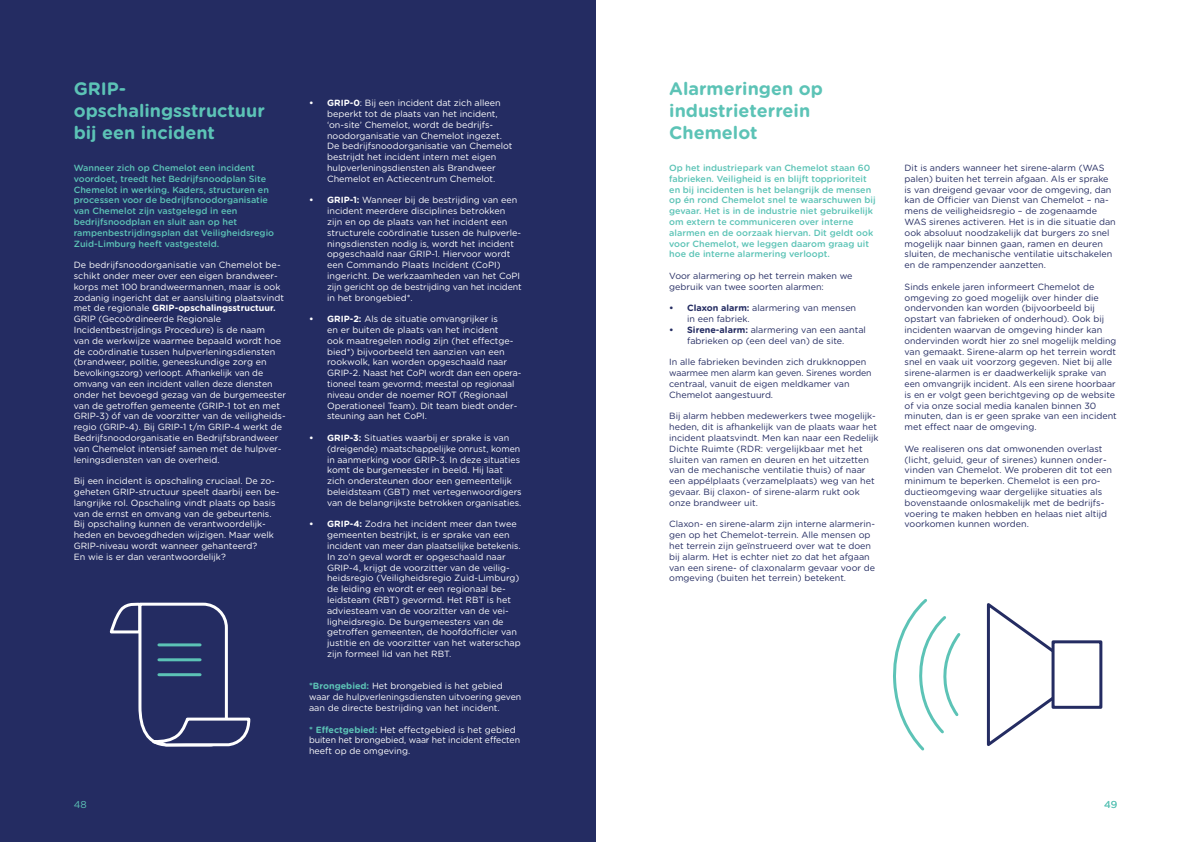
<style>
.page{position:relative;width:1191px;height:842px;background:#fff}
.page>*{position:absolute;margin:0;border:0;box-sizing:border-box;transform-origin:0 0}
.t1{font:700 18px/21.6px "Gotham Rounded";color:#5cc3b6}
.t2{font:10px "Gotham Rounded";color:#5cc3b6}
.t3{font:9px/10.8px "Gotham Rounded";color:#fff}
.t4{font:9px/10.8px "Gotham Rounded";color:#242c62}
.t5{font:500 9px/10.8px "Gotham Rounded";color:#5cc3b6}
.s1{font-weight:700}
.s2{font-weight:700;color:#5cc3b6}
</style>
<div class="page">
<div style="left:0;top:0;width:595px;height:842px;background:#242c62"></div>
<svg style="left:986px;top:603px;width:65px;height:143px"></svg>
<div style="left:1051px;top:640px;width:51px;height:69px;background:#fff;border:3px solid #242c62"></div>
<svg style="left:893px;top:599px;width:68px;height:152px"></svg>
<svg style="left:109px;top:602px;width:142px;height:145px"></svg>
<hr style="left:159px;top:643px;width:41px;height:3px;background:#5cc3b6">
<hr style="left:159px;top:658px;width:41px;height:3px;background:#5cc3b6">
<hr style="left:159px;top:673px;width:41px;height:3px;background:#5cc3b6">
<h1 class="t1" style="left:74px;top:77px;width:193px">GRIP&shy;opschalingsstructuur bij een incident</h1>
<p class="t5" style="left:74px;top:162px;width:202px">Wanneer zich op Chemelot een incident voordoet, treedt het Bedrijfsnoodplan Site Chemelot in werking. Kaders, structuren en processen voor de bedrijfsnoodorganisatie van Chemelot zijn vastgelegd in een bedrijfsnoodplan en sluit aan op het rampenbestrijdingsplan dat Veiligheidsregio Zuid-Limburg heeft vastgesteld.</p>
<p class="t3" style="left:74px;top:259px;width:214px">De bedrijfsnoodorganisatie van Chemelot be&shy;schikt onder meer over een eigen brandweer&shy;korps met 100 brandweermannen, maar is ook zodanig ingericht dat er aansluiting plaatsvindt met de regionale <span class="s1">GRIP-opschalingsstructuur.<br></span>GRIP (Gecoördineerde Regionale Incidentbestrijdings Procedure) is de naam<br>van de werkwijze waarmee bepaald wordt hoe de coördinatie tussen hulpverleningsdiensten (brandweer, politie, geneeskundige zorg en bevolkingszorg) verloopt. Afhankelijk van de omvang van een incident vallen deze diensten onder het bevoegd gezag van de burgemeester van de getroffen gemeente (GRIP-1 tot en met GRIP-3) óf van de voorzitter van de veiligheids&shy;regio (GRIP-4). Bij GRIP-1 t/m GRIP-4 werkt de Bedrijfsnoodorganisatie en Bedrijfsbrandweer van Chemelot intensief samen met de hulpver&shy;leningsdiensten van de overheid.</p>
<p class="t3" style="left:74px;top:475px;width:207px">Bij een incident is opschaling cruciaal. De zo&shy;geheten GRIP-structuur speelt daarbij een be&shy;langrijke rol. Opschaling vindt plaats op basis van de ernst en omvang van de gebeurtenis.<br>Bij opschaling kunnen de verantwoordelijk&shy;heden en bevoegdheden wijzigen. Maar welk GRIP-niveau wordt wanneer gehanteerd?<br>En wie is er dan verantwoordelijk?</p>
<p class="t2" style="left:74px;top:798px;width:15px">48</p>
<p class="t3" style="left:327px;top:97px;width:187px;text-indent:-18px"><span class="s1">• GRIP-0</span>: Bij een incident dat zich alleen beperkt tot de plaats van het incident, ‘on-site’ Chemelot, wordt de bedrijfs&shy;noodorganisatie van Chemelot ingezet.<br>De bedrijfsnoodorganisatie van Chemelot bestrijdt het incident intern met eigen hulpverleningsdiensten als Brandweer Chemelot en Actiecentrum Chemelot.</p>
<p class="t3" style="left:327px;top:194px;width:196px;text-indent:-18px"><span class="s1">• GRIP-1:</span> Wanneer bij de bestrijding van een incident meerdere disciplines betrokken zijn en op de plaats van het incident een structurele coördinatie tussen de hulpverle&shy;ningsdiensten nodig is, wordt het incident opgeschaald naar GRIP-1. Hiervoor wordt een Commando Plaats Incident (CoPI) ingericht. De werkzaamheden van het CoPI zijn gericht op de bestrijding van het incident in het brongebied*.</p>
<p class="t3" style="left:327px;top:313px;width:196px;text-indent:-18px"><span class="s1">• GRIP-2:</span> Als de situatie omvangrijker is<br>en er buiten de plaats van het incident<br>ook maatregelen nodig zijn (het effectge&shy;bied*) bijvoorbeeld ten aanzien van een rookwolk, kan worden opgeschaald naar GRIP-2. Naast het CoPI wordt dan een opera&shy;tioneel team gevormd; meestal op regionaal niveau onder de noemer ROT (Regionaal Operationeel Team). Dit team biedt onder&shy;steuning aan het CoPI.</p>
<p class="t3" style="left:327px;top:432px;width:196px;text-indent:-18px"><span class="s1">• GRIP-3:</span> Situaties waarbij er sprake is van (dreigende) maatschappelijke onrust, komen in aanmerking voor GRIP-3. In deze situaties komt de burgemeester in beeld. Hij laat zich ondersteunen door een gemeentelijk beleidsteam (GBT) met vertegenwoordigers van de belangrijkste betrokken organisaties.</p>
<p class="t3" style="left:327px;top:518px;width:195px;text-indent:-18px"><span class="s1">• GRIP-4:</span> Zodra het incident meer dan twee gemeenten bestrijkt, is er sprake van een incident van meer dan plaatselijke betekenis.<br>In zo’n geval wordt er opgeschaald naar GRIP-4, krijgt de voorzitter van de veilig&shy;heidsregio (Veiligheidsregio Zuid-Limburg) de leiding en wordt er een regionaal be&shy;leidsteam (RBT) gevormd. Het RBT is het adviesteam van de voorzitter van de vei&shy;ligheidsregio. De burgemeesters van de getroffen gemeenten, de hoofdofficier van justitie en de voorzitter van het waterschap zijn formeel lid van het RBT.</p>
<p class="t3" style="left:309px;top:680px;width:214px"><span class="s2">*Brongebied:</span> Het brongebied is het gebied waar de hulpverleningsdiensten uitvoering geven aan de directe bestrijding van het incident.</p>
<p class="t3" style="left:309px;top:724px;width:212px"><span class="s2">* Effectgebied:</span> Het effectgebied is het gebied buiten het brongebied, waar het incident effecten heeft op de omgeving.</p>
<h1 class="t1" style="left:669px;top:77px;width:155px">Alarmeringen op industrieterrein<br>Chemelot</h1>
<p class="t5" style="left:669px;top:162px;width:208px">Op het industriepark van Chemelot staan 60 fabrieken. Veiligheid is en blijft topprioriteit en bij incidenten is het belangrijk de mensen op én rond Chemelot snel te waarschuwen bij gevaar. Het is in de industrie niet gebruikelijk om extern te communiceren over interne alarmen en de oorzaak hiervan. Dit geldt ook voor Chemelot, we leggen daarom graag uit hoe de interne alarmering verloopt.</p>
<p class="t4" style="left:669px;top:270px;width:185px">Voor alarmering op het terrein maken we gebruik van twee soorten alarmen:</p>
<p class="t4" style="left:687px;top:302px;width:170px;text-indent:-18px"><span class="s1">• Claxon alarm:</span> alarmering van mensen in een fabriek.</p>
<p class="t4" style="left:669px;top:324px;width:198px;text-align:center"><span class="s1">• Sirene-alarm:</span> alarmering van een aantal fabrieken op (een deel van) de site.</p>
<p class="t4" style="left:669px;top:356px;width:204px">In alle fabrieken bevinden zich drukknoppen waarmee men alarm kan geven. Sirenes worden centraal, vanuit de eigen meldkamer van Chemelot aangestuurd.</p>
<p class="t4" style="left:669px;top:410px;width:211px">Bij alarm hebben medewerkers twee mogelijk&shy;heden, dit is afhankelijk van de plaats waar het incident plaatsvindt. Men kan naar een Redelijk Dichte Ruimte (RDR: vergelijkbaar met het sluiten van ramen en deuren en het uitzetten van de mechanische ventilatie thuis) of naar een appélplaats (verzamelplaats) weg van het gevaar. Bij claxon- of sirene-alarm rukt ook onze brandweer uit.</p>
<p class="t4" style="left:669px;top:518px;width:207px">Claxon- en sirene-alarm zijn interne alarmerin&shy;gen op het Chemelot-terrein. Alle mensen op het terrein zijn geïnstrueerd over wat te doen bij alarm. Het is echter niet zo dat het afgaan van een sirene- of claxonalarm gevaar voor de omgeving (buiten het terrein) betekent.</p>
<p class="t4" style="left:904px;top:162px;width:213px">Dit is anders wanneer het sirene-alarm (WAS palen) buiten het terrein afgaan. Als er sprake is van dreigend gevaar voor de omgeving, dan kan de Officier van Dienst van Chemelot – na&shy;mens de veiligheidsregio – de zogenaamde WAS sirenes activeren. Het is in die situatie dan ook absoluut noodzakelijk dat burgers zo snel mogelijk naar binnen gaan, ramen en deuren sluiten, de mechanische ventilatie uitschakelen en de rampenzender aanzetten.</p>
<p class="t4" style="left:904px;top:281px;width:214px">Sinds enkele jaren informeert Chemelot de omgeving zo goed mogelijk over hinder die ondervonden kan worden (bijvoorbeeld bij opstart van fabrieken of onderhoud). Ook bij incidenten waarvan de omgeving hinder kan ondervinden wordt hier zo snel mogelijk melding van gemaakt. Sirene-alarm op het terrein wordt snel en vaak uit voorzorg gegeven. Niet bij alle sirene-alarmen is er daadwerkelijk sprake van een omvangrijk incident. Als een sirene hoorbaar is en er volgt geen berichtgeving op de website of via onze social media kanalen binnen 30 minuten, dan is er geen sprake van een incident met effect naar de omgeving.</p>
<p class="t4" style="left:904px;top:443px;width:209px">We realiseren ons dat omwonenden overlast (licht, geluid, geur of sirenes) kunnen onder&shy;vinden van Chemelot. We proberen dit tot een minimum te beperken. Chemelot is een pro&shy;ductieomgeving waar dergelijke situaties als bovenstaande onlosmakelijk met de bedrijfs&shy;voering te maken hebben en helaas niet altijd voorkomen kunnen worden.</p>
<p class="t2" style="left:1104px;top:798px;width:15px">49</p>
</div>
